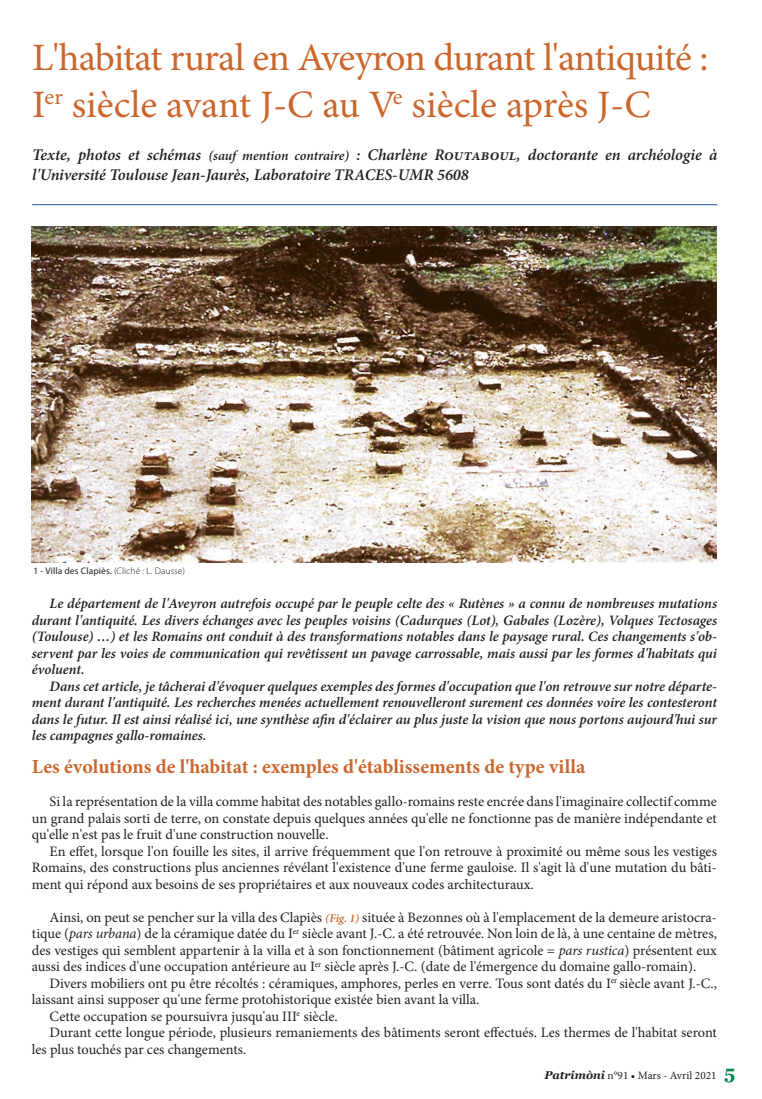
<style>
.page{position:relative;width:762px;height:1099px;background:#fff}
.page>*{position:absolute;margin:0;border:0;box-sizing:border-box;transform-origin:0 0}
.t1{font:38.75px/46.5px "Minion Pro";letter-spacing:-.02em;color:#cb662c}
.t2{font:700 20px "Minion Pro";color:#cb662c}
.t3{font:italic 600 16.25px/19.5px "Minion Pro";color:#231f20}
.t4{font:14.38px/16.5px "Minion Pro";color:#231f20;text-align:justify}
.t5{font:italic 600 14.38px/16.5px "Minion Pro";letter-spacing:-.005em;color:#231f20;text-align:justify}
.t6{font:11.25px "Minion Pro";color:#231f20}
.t7{font:9.5px "Myriad Pro";letter-spacing:.01em;color:#231f20}
.s1{font-size:13.75px}
.s2{font-weight:300}
.s3{font-weight:600;font-style:italic;font-size:11.88px;color:#cb662c}
.s4{font-style:italic}
.s5{font-family:"Georgia";font-weight:700;font-style:italic}
.s6{font-family:"Georgia";font-weight:700;font-size:18.75px;color:#04894e}
</style>
<div class="page">
<hr style="left:32px;top:204px;width:685px;height:1px;background:#1a53a4">
<img style="left:32px;top:226px;width:685px;height:336px">
<h1 class="t1" style="left:32px;top:35px;width:678px">L'habitat rural en Aveyron durant l'antiquité :<br>I<sup>er</sup> siècle avant J-C au V<sup>e</sup> siècle après J-C</h1>
<p class="t3" style="left:32px;top:145px;width:686px">Texte, photos et schémas <span class="s1">(sauf mention contraire)</span> : Charlène Routaboul, doctorante en archéologie à l'Université Toulouse Jean-Jaurès, Laboratoire TRACES-UMR 5608</p>
<p class="t7" style="left:34px;top:564px;width:153px">1 - Villa des Clapiès. <span class="s2">(Cliché : L. Dausse)</span></p>
<p class="t5" style="left:32px;top:595px;width:687px;text-indent:18px">Le département de l'Aveyron autrefois occupé par le peuple celte des « Rutènes » a connu de nombreuses mutations durant l'antiquité. Les divers échanges avec les peuples voisins (Cadurques (Lot), Gabales (Lozère), Volques Tectosages (Toulouse) …) et les Romains ont conduit à des transformations notables dans le paysage rural. Ces changements s'ob&shy;servent par les voies de communication qui revêtissent un pavage carrossable, mais aussi par les formes d'habitats qui évoluent.</p>
<p class="t5" style="left:32px;top:677px;width:686px;text-indent:18px">Dans cet article, je tâcherai d'évoquer quelques exemples des formes d'occupation que l'on retrouve sur notre départe&shy;ment durant l'antiquité. Les recherches menées actuellement renouvelleront surement ces données voire les contesteront dans le futur. Il est ainsi réalisé ici, une synthèse afin d'éclairer au plus juste la vision que nous portons aujourd'hui sur les campagnes gallo-romaines.</p>
<h2 class="t2" style="left:32px;top:752px;width:555px">Les évolutions de l'habitat : exemples d'établissements de type villa</h2>
<p class="t4" style="left:32px;top:793px;width:686px;text-indent:18px">Si la représentation de la villa comme habitat des notables gallo-romains reste encrée dans l'imaginaire collectif comme un grand palais sorti de terre, on constate depuis quelques années qu'elle ne fonctionne pas de manière indépendante et qu'elle n'est pas le fruit d'une construction nouvelle.</p>
<p class="t4" style="left:32px;top:843px;width:686px;text-indent:18px">En effet, lorsque l'on fouille les sites, il arrive fréquemment que l'on retrouve à proximité ou même sous les vestiges Romains, des constructions plus anciennes révélant l'existence d'une ferme gauloise. Il s'agit là d'une mutation du bâti&shy;ment qui répond aux besoins de ses propriétaires et aux nouveaux codes architecturaux.</p>
<p class="t4" style="left:32px;top:909px;width:686px;text-indent:18px">Ainsi, on peut se pencher sur la villa des Clapiès <span class="s3">(Fig. 1)</span> située à Bezonnes où à l'emplacement de la demeure aristocra&shy;tique (<span class="s4">pars urbana</span>) de la céramique datée du I<sup>er</sup> siècle avant J.-C. a été retrouvée. Non loin de là, à une centaine de mètres, des vestiges qui semblent appartenir à la villa et à son fonctionnement (bâtiment agricole = <span class="s4">pars rustica</span>) présentent eux aussi des indices d'une occupation antérieure au I<sup>er</sup> siècle après J.-C. (date de l'émergence du domaine gallo-romain).</p>
<p class="t4" style="left:50px;top:975px;width:669px">Divers mobiliers ont pu être récoltés : céramiques, amphores, perles en verre. Tous sont datés du I<sup>er</sup> siècle avant J.-C.,</p>
<p class="t4" style="left:32px;top:991px;width:449px">laissant ainsi supposer qu'une ferme protohistorique existée bien avant la villa.</p>
<p class="t4" style="left:50px;top:1008px;width:289px">Cette occupation se poursuivra jusqu'au III<sup>e</sup> siècle.</p>
<p class="t4" style="left:50px;top:1024px;width:669px">Durant cette longue période, plusieurs remaniements des bâtiments seront effectués. Les thermes de l'habitat seront</p>
<p class="t4" style="left:32px;top:1041px;width:216px">les plus touchés par ces changements.</p>
<p class="t6" style="left:544px;top:1067px;width:192px"><span class="s5">Patrimòni</span> n°91 • Mars - Avril 2021 <span class="s6">5</span></p>
</div>
